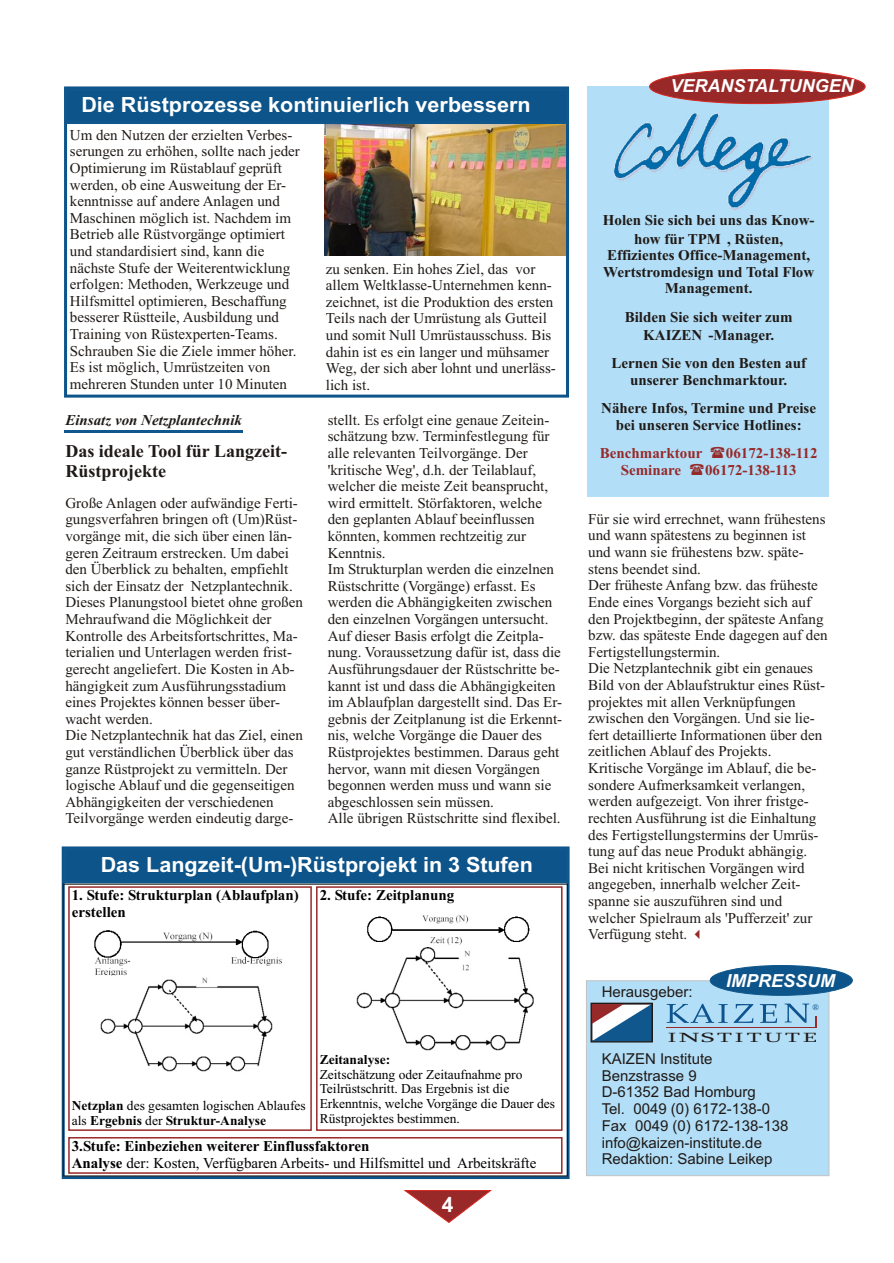
<style>
.page{position:relative;width:894px;height:1263px;background:#fff}
.page>*{position:absolute;margin:0;border:0;box-sizing:border-box;transform-origin:0 0}
.t1{font:700 21px "Arial";color:#fff}
.t2{font:700 18px/20px "Times New Roman";color:#1f1a17}
.t3{font:italic 700 18px "Arial";color:#fff}
.t4{font:15px/16.6px "Times New Roman";color:#1f1a17}
.t5{font:700 15px/16.6px "Times New Roman";color:#1f1a17;text-align:center}
.t6{font:15px/16.8px "Arial";color:#1f1a17}
.t7{font:15px/16.6px "Times New Roman";color:#000}
.t8{font:700 15px/16.6px "Times New Roman";color:#000}
.t9{font:700 15px "Times New Roman";color:#962929}
.t10{font:italic 700 15px "Times New Roman";color:#1f1a17}
.t11{font:13.65px "Sylfaen";letter-spacing:.11em;color:#1f1a17;scale:1.79 1}
.t12{font:13.5px/15px "Times New Roman";color:#000}
.t13{font:700 13.5px "Times New Roman";color:#000}
.t14{font:8.4px "Sylfaen";color:#0d548f}
.s1{font-weight:700}
.s2{color:#992929}
</style>
<div class="page">
<div style="left:68px;top:886px;width:244px;height:245px;border:2px solid #992929"></div>
<img style="left:324px;top:124px;width:241px;height:132px">
<div style="left:64px;top:847px;width:505px;height:36px;background:#0d548a"></div>
<svg style="left:404px;top:1190px;width:87px;height:33px"></svg>
<div style="left:586px;top:981px;width:243px;height:195px;background:#b3def7;border:1px solid #c2c2c2"></div>
<hr style="left:666px;top:1027px;width:151px;height:1px;background:#992929">
<svg style="left:815px;top:1016px;width:2px;height:11px"></svg>
<div style="left:591px;top:1003px;width:62px;height:39px;border:1px solid #1f1a17"></div>
<svg style="left:592px;top:1004px;width:60px;height:37px;background:#7589a3"></svg>
<svg style="left:667px;top:1004px;width:61px;height:19px"></svg>
<svg style="left:734px;top:1004px;width:19px;height:19px"></svg>
<svg style="left:760px;top:1004px;width:17px;height:19px"></svg>
<svg style="left:785px;top:1004px;width:24px;height:19px"></svg>
<div style="left:710px;top:965px;width:143px;height:31px;background:#0d548a;border:1px solid #0f578c;border-radius:50%"></div>
<div style="left:588px;top:86px;width:241px;height:410px;background:#b3def7"></div>
<div style="left:649px;top:69px;width:216px;height:35px;background:#992929;border:1px solid #d9261c;border-radius:50%"></div>
<div style="left:64px;top:86px;width:505px;height:312px;border:3px solid #0d548a"></div>
<div style="left:65px;top:88px;width:504px;height:36px;background:#0d548a"></div>
<hr style="left:64px;top:430px;width:178px;height:3px;background:#0f578c">
<img style="left:615px;top:113px;width:198px;height:96px">
<img style="left:94px;top:930px;width:188px;height:46px">
<img style="left:100px;top:977px;width:173px;height:95px">
<img style="left:367px;top:915px;width:163px;height:30px">
<img style="left:356px;top:947px;width:178px;height:104px">
<div style="left:348px;top:1031px;width:25px;height:15px;background:#fff"></div>
<div style="left:316px;top:886px;width:247px;height:245px;border:2px solid #992929"></div>
<div style="left:68px;top:1137px;width:495px;height:37px;border:2px solid #992929"></div>
<div style="left:63px;top:884px;width:505px;height:292px;border:1px solid #1f1a17"></div>
<h1 class="t1" style="left:81px;top:97px;width:451px">Die Rüstprozesse kontinuierlich verbessern</h1>
<p class="t4" style="left:70px;top:128px;width:231px">Um den Nutzen der erzielten Verbes&shy;serungen zu erhöhen, sollte nach jeder Optimierung im Rüstablauf geprüft werden, ob eine Ausweitung der Er&shy;kenntnisse auf andere Anlagen und Maschinen möglich ist. Nachdem im Betrieb alle Rüstvorgänge optimiert und standardisiert sind, kann die nächste Stufe der Weiterentwicklung erfolgen: Methoden, Werkzeuge und Hilfsmittel optimieren, Beschaffung besserer Rüstteile, Ausbildung und Training von Rüstexperten-Teams.<br>Schrauben Sie die Ziele immer höher.<br>Es ist möglich, Umrüstzeiten von mehreren Stunden unter 10 Minuten</p>
<p class="t4" style="left:326px;top:262px;width:231px">zu senken. Ein hohes Ziel, das vor allem Weltklasse-Unternehmen kenn&shy;zeichnet, ist die Produktion des ersten Teils nach der Umrüstung als Gutteil und somit Null Umrüstausschuss. Bis dahin ist es ein langer und mühsamer Weg, der sich aber lohnt und unerläss&shy;lich ist.</p>
<p class="t4" style="left:328px;top:413px;width:236px">stellt. Es erfolgt eine genaue Zeitein&shy;schätzung bzw. Terminfestlegung für alle relevanten Teilvorgänge. Der 'kritische Weg', d.h. der Teilablauf, welcher die meiste Zeit beansprucht, wird ermittelt. Störfaktoren, welche den geplanten Ablauf beeinflussen könnten, kommen rechtzeitig zur Kenntnis.<br>Im Strukturplan werden die einzelnen Rüstschritte (Vorgänge) erfasst. Es werden die Abhängigkeiten zwischen den einzelnen Vorgängen untersucht.<br>Auf dieser Basis erfolgt die Zeitpla&shy;nung. Voraussetzung dafür ist, dass die Ausführungsdauer der Rüstschritte be&shy;kannt ist und dass die Abhängigkeiten im Ablaufplan dargestellt sind. Das Er&shy;gebnis der Zeitplanung ist die Erkennt&shy;nis, welche Vorgänge die Dauer des Rüstprojektes bestimmen. Daraus geht hervor, wann mit diesen Vorgängen begonnen werden muss und wann sie abgeschlossen sein müssen.<br>Alle übrigen Rüstschritte sind flexibel.</p>
<h1 class="t1" style="left:101px;top:857px;width:434px">Das Langzeit-(Um-)Rüstprojekt in 3 Stufen</h1>
<p class="t10" style="left:65px;top:415px;width:178px">Einsatz von Netzplantechnik</p>
<p class="t2" style="left:65px;top:443px;width:223px">Das ideale Tool für Langzeit-<br>Rüstprojekte</p>
<p class="t4" style="left:65px;top:496px;width:239px">Große Anlagen oder aufwändige Ferti&shy;gungsverfahren bringen oft (Um)Rüst&shy;vorgänge mit, die sich über einen län&shy;geren Zeitraum erstrecken. Um dabei den Überblick zu behalten, empfiehlt sich der Einsatz der Netzplantechnik.<br>Dieses Planungstool bietet ohne großen Mehraufwand die Möglichkeit der Kontrolle des Arbeitsfortschrittes, Ma&shy;terialien und Unterlagen werden frist&shy;gerecht angeliefert. Die Kosten in Ab&shy;hängigkeit zum Ausführungsstadium eines Projektes können besser über&shy;wacht werden.<br>Die Netzplantechnik hat das Ziel, einen gut verständlichen Überblick über das ganze Rüstprojekt zu vermitteln. Der logische Ablauf und die gegenseitigen Abhängigkeiten der verschiedenen Teilvorgänge werden eindeutig darge-</p>
<p class="t8" style="left:72px;top:889px;width:228px">1. Stufe: Strukturplan (Ablaufplan) erstellen</p>
<p class="t8" style="left:320px;top:889px;width:136px">2. Stufe: Zeitplanung</p>
<p class="t12" style="left:72px;top:1100px;width:235px"><span class="s1">Netzplan</span> des gesamten logischen Ablaufes als <span class="s1">Ergebnis</span> der <span class="s1">Struktur-Analyse</span></p>
<p class="t13" style="left:320px;top:1054px;width:72px">Zeitanalyse:</p>
<p class="t12" style="left:320px;top:1068px;width:237px">Zeitschätzung oder Zeitaufnahme pro Teilrüstschritt. Das Ergebnis ist die Erkenntnis, welche Vorgänge die Dauer des Rüstprojektes bestimmen.</p>
<p class="t7" style="left:72px;top:1139px;width:466px"><span class="s1">3.Stufe: Einbeziehen weiterer Einflussfaktoren<br>Analyse</span> der: Kosten, Verfügbaren Arbeits- und Hilfsmittel und Arbeitskräfte</p>
<h1 class="t1" style="left:442px;top:1196px;width:13px">4</h1>
<p class="t3" style="left:670px;top:79px;width:185px">VERANSTALTUNGEN</p>
<p class="t5" style="left:603px;top:213px;width:213px;line-height:18.3px">Holen Sie sich bei uns das Know&shy;how für TPM , Rüsten,</p>
<p class="t5" style="left:603px;top:248px;width:213px">Effizientes Office-Management,<br>Wertstromdesign und Total Flow<br>Management.</p>
<p class="t5" style="left:625px;top:309px;width:170px;line-height:18.3px">Bilden Sie sich weiter zum<br>KAIZEN -Manager.</p>
<p class="t5" style="left:611px;top:356px;width:196px">Lernen Sie von den Besten auf unserer Benchmarktour.</p>
<p class="t5" style="left:601px;top:401px;width:216px">Nähere Infos, Termine und Preise bei unseren Service Hotlines:</p>
<p class="t9" style="left:600px;top:448px;width:104px">Benchmarktour</p>
<p class="t9" style="left:726px;top:448px;width:93px">06172-138-112</p>
<p class="t9" style="left:621px;top:465px;width:62px">Seminare</p>
<p class="t9" style="left:705px;top:465px;width:93px">06172-138-113</p>
<p class="t4" style="left:588px;top:512px;width:241px">Für sie wird errechnet, wann frühestens und wann spätestens zu beginnen ist und wann sie frühestens bzw. späte&shy;stens beendet sind.<br>Der früheste Anfang bzw. das früheste Ende eines Vorgangs bezieht sich auf den Projektbeginn, der späteste Anfang bzw. das späteste Ende dagegen auf den Fertigstellungstermin.<br>Die Netzplantechnik gibt ein genaues Bild von der Ablaufstruktur eines Rüst&shy;projektes mit allen Verknüpfungen zwischen den Vorgängen. Und sie lie&shy;fert detaillierte Informationen über den zeitlichen Ablauf des Projekts.<br>Kritische Vorgänge im Ablauf, die be&shy;sondere Aufmerksamkeit verlangen, werden aufgezeigt. Von ihrer fristge&shy;rechten Ausführung ist die Einhaltung des Fertigstellungstermins der Umrüs&shy;tung auf das neue Produkt abhängig.<br>Bei nicht kritischen Vorgängen wird angegeben, innerhalb welcher Zeit&shy;spanne sie auszuführen sind und welcher Spielraum als 'Pufferzeit' zur Verfügung steht. <span class="s2">✓</span></p>
<p class="t6" style="left:602px;top:985px;width:92px">Herausgeber:</p>
<p class="t3" style="left:726px;top:974px;width:111px">IMPRESSUM</p>
<p class="t14" style="left:813px;top:1003px;width:8px">®</p>
<p class="t11" style="left:668px;top:1032px;width:85px">INSTITUTE</p>
<p class="t6" style="left:602px;top:1052px;width:188px">KAIZEN Institute<br>Benzstrasse 9<br>D-61352 Bad Homburg<br>Tel. 0049 (0) 6172-138-0<br>Fax 0049 (0) 6172-138-138 info@kaizen-institute.de<br>Redaktion: Sabine Leikep</p>
</div>
